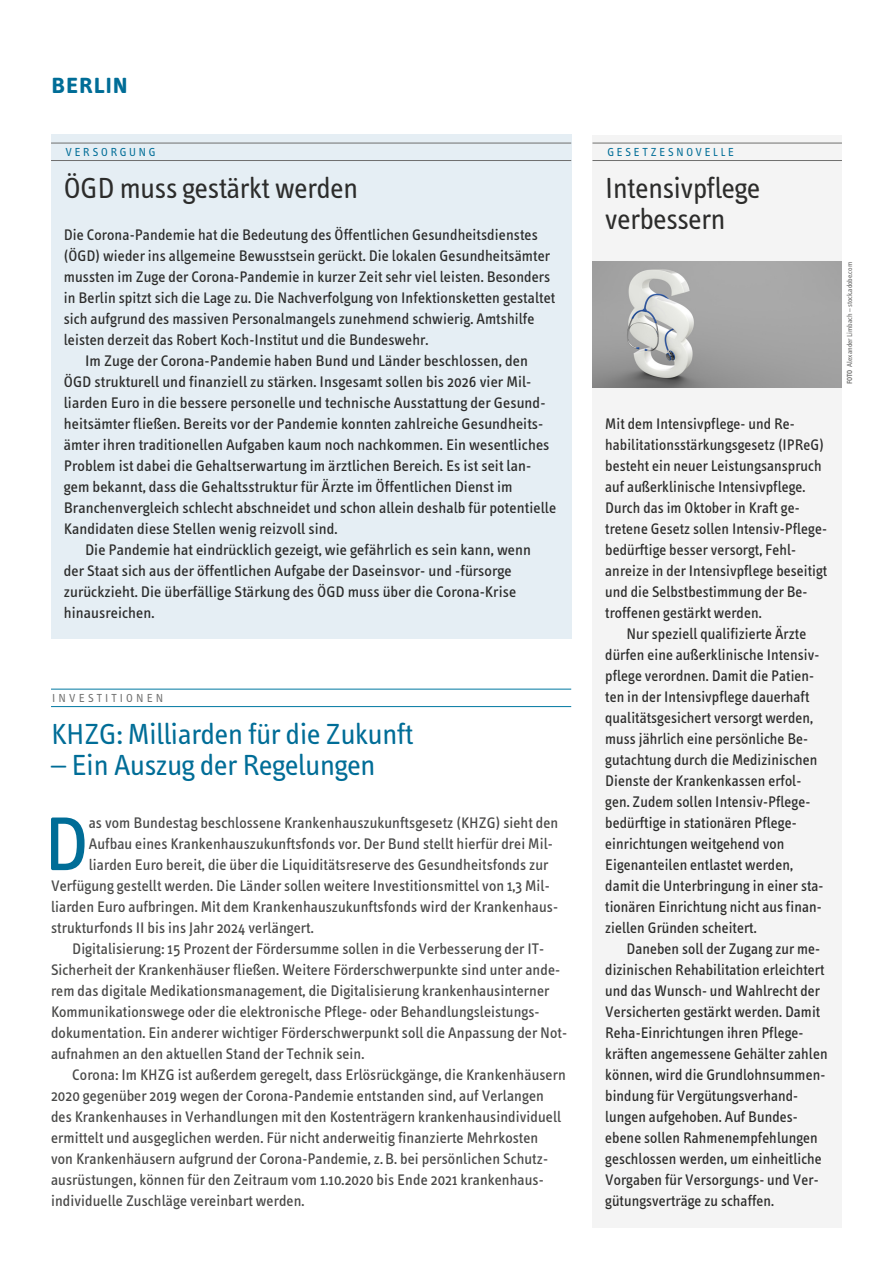
<style>
.page{position:relative;width:893px;height:1263px;background:#fff}
.page>*{position:absolute;margin:0;border:0;box-sizing:border-box;transform-origin:0 0}
._2_Meldung_x_Copy_Meldung_Initial_UA{font:78.15px "Info Text";color:#006d97}
._2_Meldung_X_Head_Meldung_UA{font:30px "Info Text";letter-spacing:-.015em;color:#006d97}
._3_Rubrik_X_Head_Rubrik_UA{font:30px/31.5px "Info Text";letter-spacing:-.015em;color:#2c2c2b}
.t1{font:30px "Info Text Semi Bold Caps";color:#006d97}
._3_Rubrik_X_Copy_Rubrik_Einzug_UA{font:15.75px/21px "Info Text";letter-spacing:.005em;color:#2c2c2b}
._2_Meldung_X_Copy_Meldung_Text_UA{font:15.75px/21px "Info Text";letter-spacing:.005em;color:#494948}
._3_Rubrik_X_Copy_Rubrik_UA{font:15.75px/21px "Info Text";letter-spacing:.005em;color:#2c2c2b}
._2_Meldung_x_Copy_Meldung_Initial_UA-2{font:15.75px "Info Text";letter-spacing:.005em;color:#494948}
._3_Rubrik_X_Head_Rubrik_UA-2{font:12px "Info OT Text";color:#006d97}
._2_Meldung_X_Head_Meldung_UA-2{font:12px "Info Text";color:#6f6f6e}
.t2{font:7.5px "Info Text";letter-spacing:-.005em;color:#6f6f6e}
.s1{font-weight:600}
</style>
<div class="page">
<hr style="left:51px;top:689px;width:520px;height:1px;background:#0078a1">
<hr style="left:51px;top:706px;width:520px;height:1px;background:#0078a1">
<div style="left:51px;top:135px;width:520px;height:504px;background:#e5eef4"></div>
<div style="left:592px;top:135px;width:250px;height:1092px;background:#f4f4f4"></div>
<img style="left:592px;top:261px;width:250px;height:126px">
<hr style="left:51px;top:143px;width:520px;height:1px;background:#6f6f6e">
<hr style="left:51px;top:160px;width:520px;height:1px;background:#6f6f6e">
<hr style="left:592px;top:143px;width:250px;height:1px;background:#6f6f6e">
<hr style="left:592px;top:160px;width:250px;height:1px;background:#6f6f6e">
<h2 class="t1" style="left:51px;top:66px;width:79px">berlin</h2>
<h2 class="_3_Rubrik_X_Head_Rubrik_UA-2" style="left:66px;top:145px;width:92px">VERSORGUNG</h2>
<h2 class="_3_Rubrik_X_Head_Rubrik_UA" style="left:64px;top:172px;width:297px">ÖGD muss gestärkt werden</h2>
<p class="_3_Rubrik_X_Copy_Rubrik_UA" style="left:64px;top:224px;width:493px">Die Corona-Pandemie hat die Bedeutung des Öffentlichen Gesundheitsdienstes (ÖGD) wieder ins allgemeine Bewusstsein gerückt. Die lokalen Gesundheitsämter mussten im Zuge der Corona-Pandemie in kurzer Zeit sehr viel leisten. Besonders in Berlin spitzt sich die Lage zu. Die Nachverfolgung von Infektionsketten gestaltet sich aufgrund des massiven Personalmangels zunehmend schwierig. Amtshilfe leisten derzeit das Robert Koch-Institut und die Bundeswehr.</p>
<p class="_3_Rubrik_X_Copy_Rubrik_Einzug_UA" style="left:64px;top:350px;width:494px;text-indent:21px">Im Zuge der Corona-Pandemie haben Bund und Länder beschlossen, den ÖGD strukturell und finanziell zu stärken. Insgesamt sollen bis 2026 vier Mil&shy;liarden Euro in die bessere personelle und technische Ausstattung der Gesund&shy;heitsämter fließen. Bereits vor der Pandemie konnten zahlreiche Gesundheits&shy;ämter ihren traditionellen Aufgaben kaum noch nachkommen. Ein wesentliches Problem ist dabei die Gehaltserwartung im ärztlichen Bereich. Es ist seit lan&shy;gem bekannt, dass die Gehaltsstruktur für Ärzte im Öffentlichen Dienst im Branchenvergleich schlecht abschneidet und schon allein deshalb für potentielle Kandidaten diese Stellen wenig reizvoll sind.</p>
<p class="_3_Rubrik_X_Copy_Rubrik_Einzug_UA" style="left:64px;top:539px;width:469px;text-indent:21px">Die Pandemie hat eindrücklich gezeigt, wie gefährlich es sein kann, wenn der Staat sich aus der öffentlichen Aufgabe der Daseinsvor- und -fürsorge zurückzieht. Die überfällige Stärkung des ÖGD muss über die Corona-Krise hinausreichen.</p>
<h2 class="_2_Meldung_X_Head_Meldung_UA-2" style="left:52px;top:691px;width:113px">INVESTITIONEN</h2>
<h2 class="_2_Meldung_X_Head_Meldung_UA" style="left:51px;top:717px;width:365px">KHZG: Milliarden für die Zukunft</h2>
<h2 class="_2_Meldung_X_Head_Meldung_UA" style="left:51px;top:748px;width:327px">– Ein Auszug der Regelungen</h2>
<p class="_2_Meldung_x_Copy_Meldung_Initial_UA" style="left:44px;top:800px;width:46px">D</p>
<p class="_2_Meldung_x_Copy_Meldung_Initial_UA-2" style="left:89px;top:814px;width:471px">as vom Bundestag beschlossene Krankenhauszukunftsgesetz (KHZG) sieht den</p>
<p class="_2_Meldung_x_Copy_Meldung_Initial_UA-2" style="left:89px;top:835px;width:466px">Aufbau eines Krankenhauszukunftsfonds vor. Der Bund stellt hierfür drei Mil-</p>
<p class="_2_Meldung_x_Copy_Meldung_Initial_UA-2" style="left:89px;top:856px;width:461px">liarden Euro bereit, die über die Liquiditätsreserve des Gesundheitsfonds zur</p>
<p class="_2_Meldung_x_Copy_Meldung_Initial_UA-2" style="left:51px;top:877px;width:500px">Verfügung gestellt werden. Die Länder sollen weitere Investitionsmittel von 1,3 Mil-</p>
<p class="_2_Meldung_x_Copy_Meldung_Initial_UA-2" style="left:51px;top:898px;width:509px">liarden Euro aufbringen. Mit dem Krankenhauszukunftsfonds wird der Krankenhaus-</p>
<p class="_2_Meldung_x_Copy_Meldung_Initial_UA-2" style="left:51px;top:919px;width:264px">strukturfonds II bis ins Jahr 2024 verlängert.</p>
<p class="_2_Meldung_X_Copy_Meldung_Text_UA" style="left:51px;top:938px;width:518px;text-indent:21px">Digitalisierung: 15 Prozent der Fördersumme sollen in die Verbesserung der IT-Sicherheit der Krankenhäuser fließen. Weitere Förderschwerpunkte sind unter ande&shy;rem das digitale Medikationsmanagement, die Digitalisierung krankenhausinterner Kommunikationswege oder die elektronische Pflege- oder Behandlungsleistungs&shy;dokumentation. Ein anderer wichtiger Förderschwerpunkt soll die Anpassung der Not&shy;aufnahmen an den aktuellen Stand der Technik sein.</p>
<p class="_2_Meldung_X_Copy_Meldung_Text_UA" style="left:51px;top:1064px;width:516px;text-indent:21px">Corona: Im KHZG ist außerdem geregelt, dass Erlösrückgänge, die Krankenhäusern 2020 gegenüber 2019 wegen der Corona-Pandemie entstanden sind, auf Verlangen des Krankenhauses in Verhandlungen mit den Kostenträgern krankenhausindividuell ermittelt und ausgeglichen werden. Für nicht anderweitig finanzierte Mehrkosten<br>von Krankenhäusern aufgrund der Corona-Pandemie, z.B. bei persönlichen Schutz&shy;ausrüstungen, können für den Zeitraum vom 1.10.2020 bis Ende 2021 krankenhaus&shy;individuelle Zuschläge vereinbart werden.</p>
<h2 class="_3_Rubrik_X_Head_Rubrik_UA-2" style="left:607px;top:145px;width:128px">GESETZESNOVELLE</h2>
<h2 class="_3_Rubrik_X_Head_Rubrik_UA" style="left:605px;top:172px;width:157px">Intensivpflege verbessern</h2>
<p class="_3_Rubrik_X_Copy_Rubrik_UA" style="left:605px;top:413px;width:223px">Mit dem Intensivpflege- und Re&shy;habilitationsstärkungsgesetz (IPReG) besteht ein neuer Leistungsanspruch auf außerklinische Intensivpflege.<br>Durch das im Oktober in Kraft ge&shy;tretene Gesetz sollen Intensiv-Pflege&shy;bedürftige besser versorgt, Fehl&shy;anreize in der Intensivpflege beseitigt und die Selbstbestimmung der Be&shy;troffenen gestärkt werden.</p>
<p class="_3_Rubrik_X_Copy_Rubrik_Einzug_UA" style="left:605px;top:623px;width:220px;text-indent:21px">Nur speziell qualifizierte Ärzte dürfen eine außerklinische Intensiv&shy;pflege verordnen. Damit die Patien&shy;ten in der Intensivpflege dauerhaft qualitätsgesichert versorgt werden, muss jährlich eine persönliche Be&shy;gutachtung durch die Medizinischen Dienste der Krankenkassen erfol&shy;gen. Zudem sollen Intensiv-Pflege&shy;bedürftige in stationären Pflege&shy;einrichtungen weitgehend von Eigenanteilen entlastet werden, damit die Unterbringung in einer sta&shy;tionären Einrichtung nicht aus finan&shy;ziellen Gründen scheitert.</p>
<p class="_3_Rubrik_X_Copy_Rubrik_Einzug_UA" style="left:605px;top:938px;width:224px;text-indent:21px">Daneben soll der Zugang zur me&shy;dizinischen Rehabilitation erleichtert und das Wunsch- und Wahlrecht der Versicherten gestärkt werden. Damit Reha-Einrichtungen ihren Pflege&shy;kräften angemessene Gehälter zahlen können, wird die Grundlohnsummen&shy;bindung für Vergütungsverhand&shy;lungen aufgehoben. Auf Bundes&shy;ebene sollen Rahmenempfehlungen geschlossen werden, um einheitliche Vorgaben für Versorgungs- und Ver&shy;gütungsverträge zu schaffen.</p>
<p class="t2" style="left:845px;top:384px;width:123px;rotate:-90deg"><span class="s1">FOTO</span> Alexander Limbach – stock.adobe.com</p>
</div>
